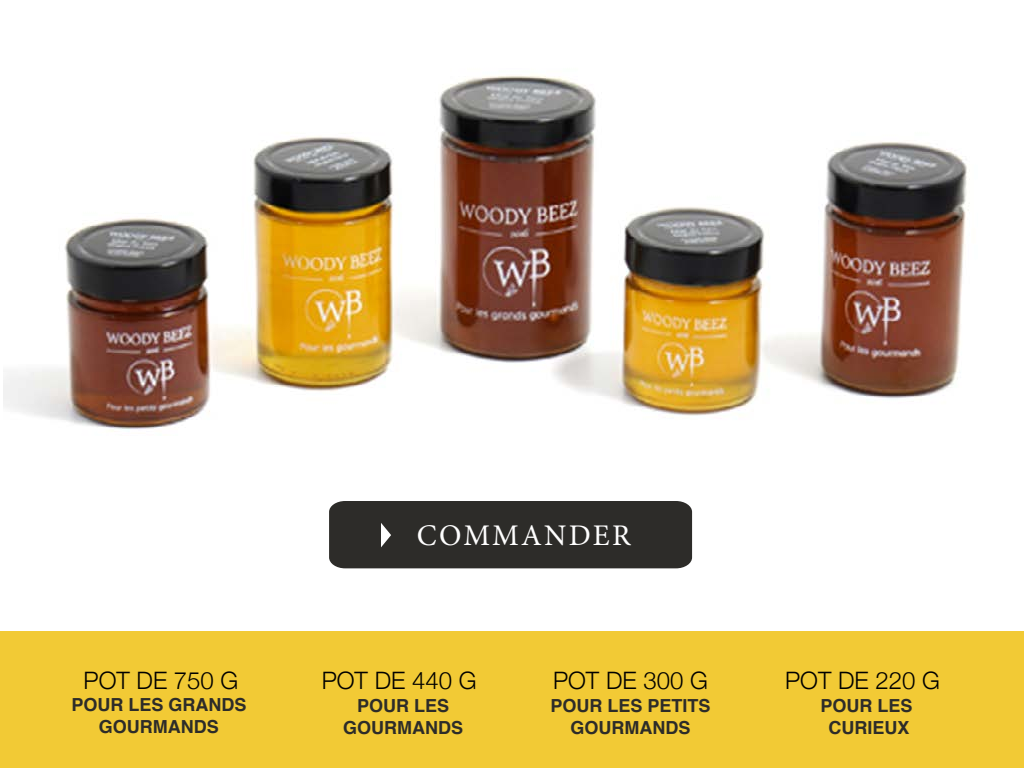
<style>
.page{position:relative;width:1024px;height:768px;background:#fff}
.page>*{position:absolute;margin:0;border:0;box-sizing:border-box;transform-origin:0 0}
.t1{font:30px "Minion Pro";letter-spacing:.075em;color:#fff}
.t2{font:300 24px "Helvetica Neue";color:#000}
.t3{font:700 18px/21.6px "Helvetica";color:#2d2c29;text-align:center}
</style>
<div class="page">
<div style="left:0;top:631px;width:1024px;height:137px;background:#f2ca35"></div>
<img style="left:3px;top:75px;width:967px;height:357px">
<div style="left:329px;top:501px;width:363px;height:67px;background:#2d2c29"></div>
<h1 class="t1" style="left:417px;top:515px;width:216px">COMMANDER</h1>
<h2 class="t2" style="left:84px;top:661px;width:156px">POT DE 750 G</h2>
<h2 class="t2" style="left:322px;top:661px;width:156px">POT DE 440 G</h2>
<h2 class="t2" style="left:553px;top:661px;width:156px">POT DE 300 G</h2>
<h2 class="t2" style="left:785px;top:661px;width:156px">POT DE 220 G</h2>
<p class="t3" style="left:71px;top:694px;width:177px">POUR LES GRANDS<br>GOURMANDS</p>
<p class="t3" style="left:343px;top:695px;width:121px">POUR LES<br>GOURMANDS</p>
<p class="t3" style="left:550px;top:695px;width:162px">POUR LES PETITS<br>GOURMANDS</p>
<p class="t3" style="left:821px;top:695px;width:94px">POUR LES<br>CURIEUX</p>
</div>
